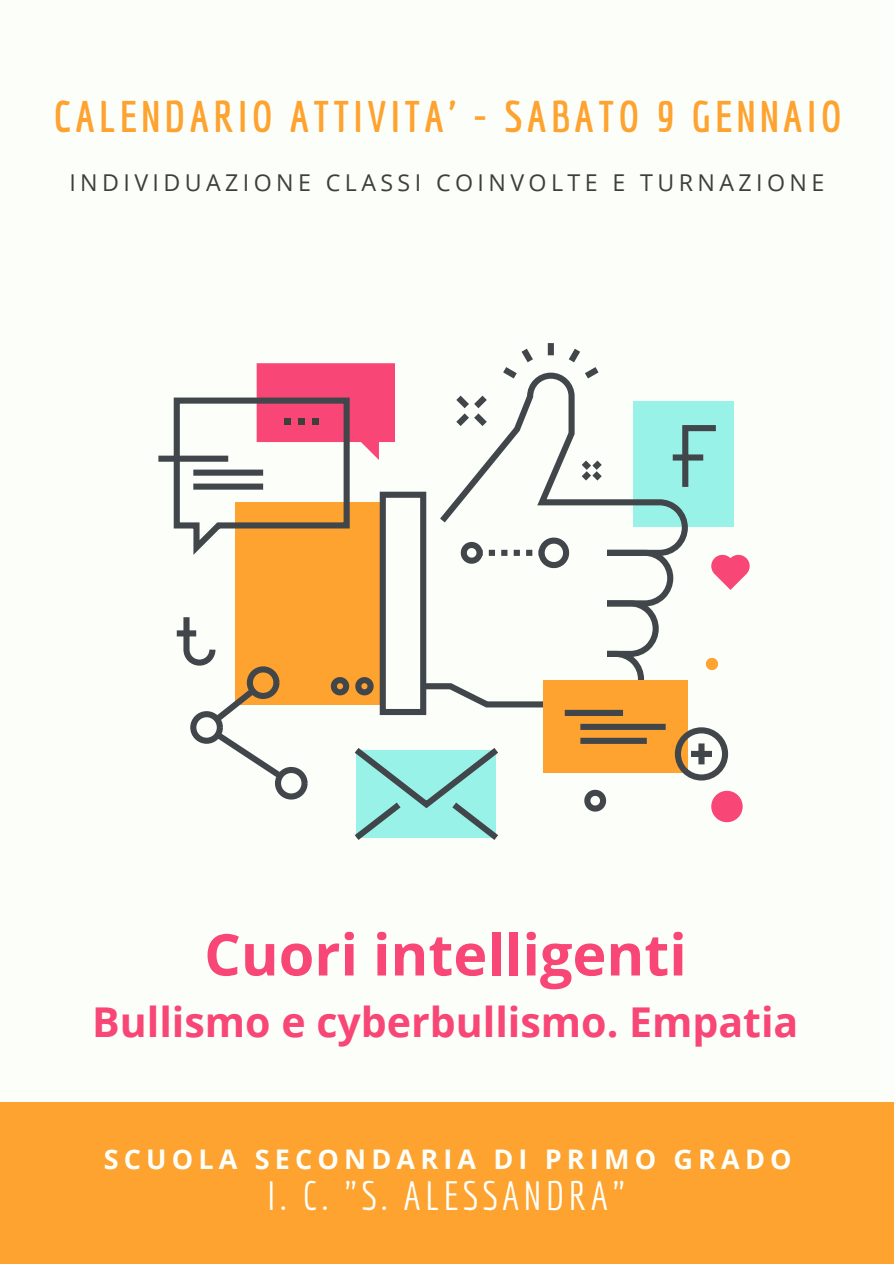
<style>
.page{position:relative;width:894px;height:1264px;background:#fff}
.page>*{position:absolute;margin:0;border:0;box-sizing:border-box;transform-origin:0 0}
.t1{font:700 57.6px "Open Sans";color:#f84676}
.t2{font:700 43.2px "Economica";letter-spacing:.1em;color:#fea230}
.t3{font:700 41.1px "Open Sans";color:#f84676}
.t4{font:39.9px "Economica";letter-spacing:.1em;color:#fcfff9}
.t5{font:700 27px "Open Sans";letter-spacing:.19em;color:#fcfff9}
.t6{font:23.25px "Open Sans";letter-spacing:.19em;color:#3e3e3b}
</style>
<div class="page">
<div style="left:0;top:0;width:893px;height:1263px;background:#fcfff9"></div>
<div style="left:632px;top:401px;width:101px;height:126px;background:#99f2e8"></div>
<svg style="left:690px;top:425px;width:26px;height:36px"></svg>
<div style="left:672px;top:454px;width:31px;height:6px;background:#41464b"></div>
<svg style="left:440px;top:372px;width:250px;height:179px"></svg>
<div style="left:235px;top:502px;width:147px;height:202px;background:#fea230"></div>
<svg style="left:330px;top:677px;width:44px;height:19px"></svg>
<div style="left:379px;top:491px;width:47px;height:224px;border:6px solid #41464b"></div>
<svg style="left:354px;top:748px;width:144px;height:92px;background:#93dcd4"></svg>
<svg style="left:173px;top:363px;width:222px;height:199px"></svg>
<div style="left:298px;top:418px;width:7px;height:7px;background:#3e3e3b"></div>
<div style="left:312px;top:418px;width:7px;height:7px;background:#3e3e3b"></div>
<div style="left:284px;top:418px;width:7px;height:7px;background:#3e3e3b"></div>
<div style="left:193px;top:469px;width:70px;height:6px;background:#41464b"></div>
<div style="left:193px;top:483px;width:70px;height:6px;background:#41464b"></div>
<div style="left:158px;top:455px;width:70px;height:7px;background:#41464b"></div>
<div style="left:542px;top:680px;width:145px;height:93px;background:#fea230"></div>
<div style="left:580px;top:723px;width:85px;height:7px;background:#41464b"></div>
<div style="left:580px;top:737px;width:66px;height:7px;background:#41464b"></div>
<div style="left:564px;top:710px;width:59px;height:6px;background:#41464b"></div>
<svg style="left:208px;top:682px;width:80px;height:97px"></svg>
<div style="left:190px;top:711px;width:33px;height:32px;border:6px solid #41464b;border-radius:50%"></div>
<div style="left:247px;top:666px;width:32px;height:33px;border:6px solid #41464b;border-radius:50%"></div>
<div style="left:275px;top:767px;width:32px;height:32px;border:6px solid #41464b;border-radius:50%"></div>
<svg style="left:180px;top:617px;width:36px;height:49px"></svg>
<div style="left:177px;top:630px;width:19px;height:6px;background:#41464b"></div>
<div style="left:698px;top:743px;width:6px;height:21px;background:#41464b"></div>
<div style="left:690px;top:751px;width:21px;height:6px;background:#41464b"></div>
<div style="left:674px;top:727px;width:54px;height:53px;border:6px solid #41464b;border-radius:50%"></div>
<svg style="left:584px;top:789px;width:23px;height:23px"></svg>
<svg style="left:705px;top:658px;width:12px;height:12px"></svg>
<div style="left:711px;top:790px;width:31px;height:32px;background:#f84676;border-radius:50%"></div>
<div style="left:547px;top:343px;width:6px;height:12px;background:#41464b"></div>
<svg style="left:563px;top:348px;width:42px;height:36px"></svg>
<svg style="left:449px;top:348px;width:89px;height:84px"></svg>
<svg style="left:575px;top:454px;width:33px;height:33px"></svg>
<svg style="left:417px;top:533px;width:259px;height:177px"></svg>
<svg style="left:711px;top:555px;width:38px;height:35px"></svg>
<div style="left:0;top:1102px;width:893px;height:161px;background:#fea230"></div>
<p class="t2" style="left:54px;top:90px;width:789px">CALENDARIO ATTIVITA' - SABATO 9 GENNAIO</p>
<p class="t6" style="left:69px;top:166px;width:756px">INDIVIDUAZIONE CLASSI COINVOLTE E TURNAZIONE</p>
<p class="t1" style="left:204px;top:914px;width:484px">Cuori intelligenti</p>
<p class="t3" style="left:92px;top:993px;width:707px">Bullismo e cyberbullismo. Empatia</p>
<p class="t5" style="left:104px;top:1139px;width:689px">SCUOLA SECONDARIA DI PRIMO GRADO</p>
<p class="t4" style="left:267px;top:1172px;width:359px">I. C. "S. ALESSANDRA"</p>
</div>
